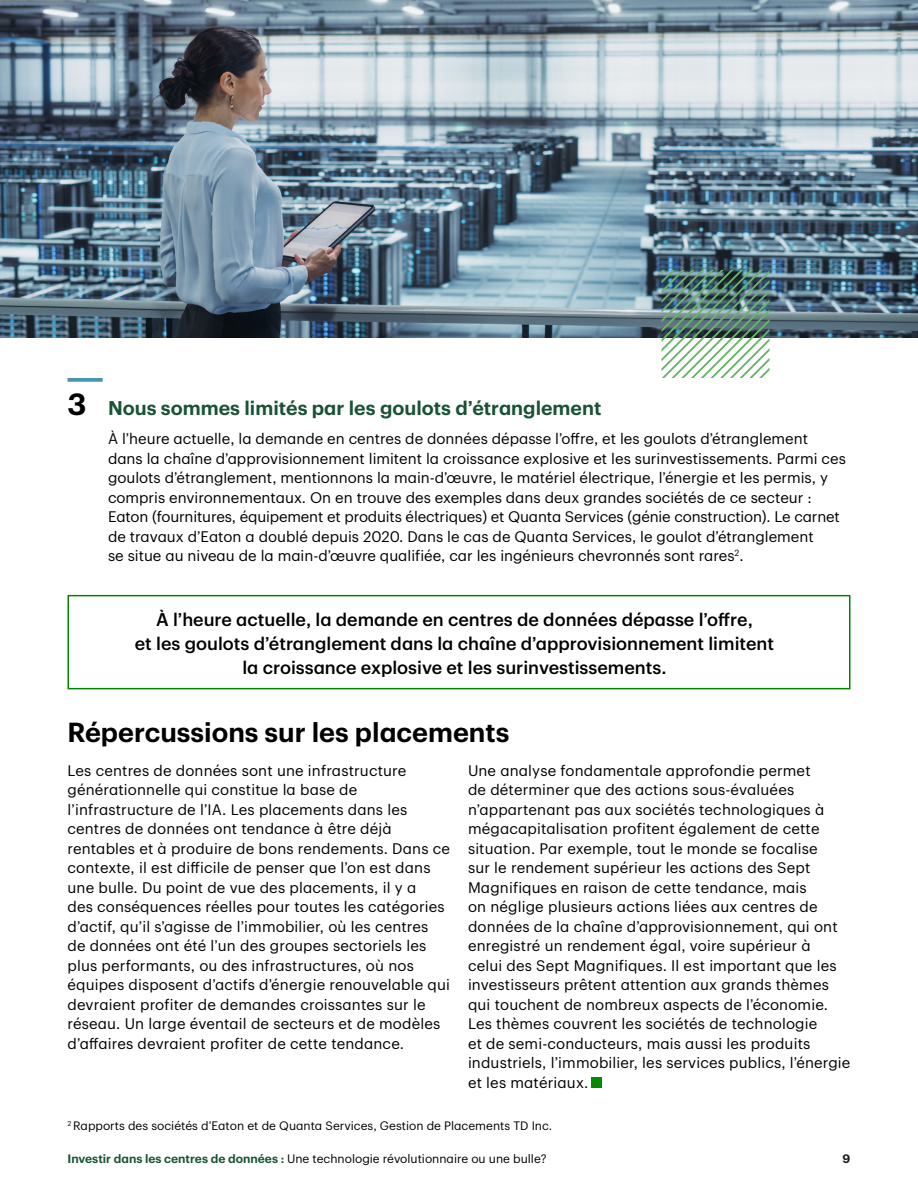
<style>
.page{position:relative;width:918px;height:1188px;background:#fff}
.page>*{position:absolute;margin:0;border:0;box-sizing:border-box;transform-origin:0 0}
.t1{font:600 27px "TD Graphik";color:#000}
.t2{font:600 19.5px "TD Graphik";color:#1a5236}
.t3{font:500 18px/24px "TD Graphik";color:#000;text-align:center}
.t4{font:15px/19.5px "TD Graphik";letter-spacing:.01em;color:#000}
.t5{font:12px "TD Graphik Regular 2";color:#000}
.t6{font:12px "TD Graphik";color:#000}
.t7{font:600 12px "TD Graphik";color:#1c1c1c}
.s1{font-size:30px;color:#000}
.s2{font-family:"TD Graphik Semibold 2";color:#1a5236}
</style>
<div class="page">
<img style="left:0;top:0;width:918px;height:338px">
<img style="left:662px;top:270px;width:108px;height:108px">
<svg style="left:68px;top:378px;width:35px;height:4px"></svg>
<div style="left:68px;top:595px;width:782px;height:94px;border:2px solid #038203"></div>
<div style="left:591px;top:1077px;width:11px;height:10px;background:#008a00"></div>
<h3 class="t2" style="left:68px;top:393px;width:535px"><span class="s1">3</span> Nous sommes limités par les goulots d’étranglement</h3>
<p class="t4" style="left:108px;top:428px;width:739px">À l’heure actuelle, la demande en centres de données dépasse l’offre, et les goulots d’étranglement dans la chaîne d’approvisionnement limitent la croissance explosive et les surinvestissements. Parmi ces goulots d’étranglement, mentionnons la main-d’œuvre, le matériel électrique, l’énergie et les permis, y compris environnementaux. On en trouve des exemples dans deux grandes sociétés de ce secteur :<br>Eaton (fournitures, équipement et produits électriques) et Quanta Services (génie construction). Le carnet de travaux d’Eaton a doublé depuis 2020. Dans le cas de Quanta Services, le goulot d’étranglement<br>se situe au niveau de la main-d’œuvre qualifiée, car les ingénieurs chevronnés sont rares<sup>2</sup>.</p>
<p class="t3" style="left:135px;top:606px;width:641px">À l’heure actuelle, la demande en centres de données dépasse l’offre,<br>et les goulots d’étranglement dans la chaîne d’approvisionnement limitent la croissance explosive et les surinvestissements.</p>
<h2 class="t1" style="left:68px;top:712px;width:443px">Répercussions sur les placements</h2>
<p class="t4" style="left:68px;top:759px;width:384px">Les centres de données sont une infrastructure générationnelle qui constitue la base de l’infrastructure de l’IA. Les placements dans les centres de données ont tendance à être déjà rentables et à produire de bons rendements. Dans ce contexte, il est difficile de penser que l’on est dans une bulle. Du point de vue des placements, il y a<br>des conséquences réelles pour toutes les catégories d’actif, qu’il s’agisse de l’immobilier, où les centres de données ont été l’un des groupes sectoriels les plus performants, ou des infrastructures, où nos équipes disposent d’actifs d’énergie renouvelable qui devraient profiter de demandes croissantes sur le réseau. Un large éventail de secteurs et de modèles d’affaires devraient profiter de cette tendance.</p>
<p class="t4" style="left:468px;top:759px;width:384px">Une analyse fondamentale approfondie permet<br>de déterminer que des actions sous-évaluées n’appartenant pas aux sociétés technologiques à mégacapitalisation profitent également de cette situation. Par exemple, tout le monde se focalise<br>sur le rendement supérieur les actions des Sept Magnifiques en raison de cette tendance, mais<br>on néglige plusieurs actions liées aux centres de données de la chaîne d’approvisionnement, qui ont enregistré un rendement égal, voire supérieur à<br>celui des Sept Magnifiques. Il est important que les investisseurs prêtent attention aux grands thèmes qui touchent de nombreux aspects de l’économie.<br>Les thèmes couvrent les sociétés de technologie<br>et de semi-conducteurs, mais aussi les produits industriels, l’immobilier, les services publics, l’énergie et les matériaux.</p>
<p class="t6" style="left:68px;top:1117px;width:486px"><sup>2</sup> Rapports des sociétés d’Eaton et de Quanta Services, Gestion de Placements TD Inc.</p>
<p class="t5" style="left:68px;top:1150px;width:481px"><span class="s2">Investir dans les centres de données :</span> Une technologie révolutionnaire ou une bulle?</p>
<p class="t7" style="left:843px;top:1150px;width:9px">9</p>
</div>
